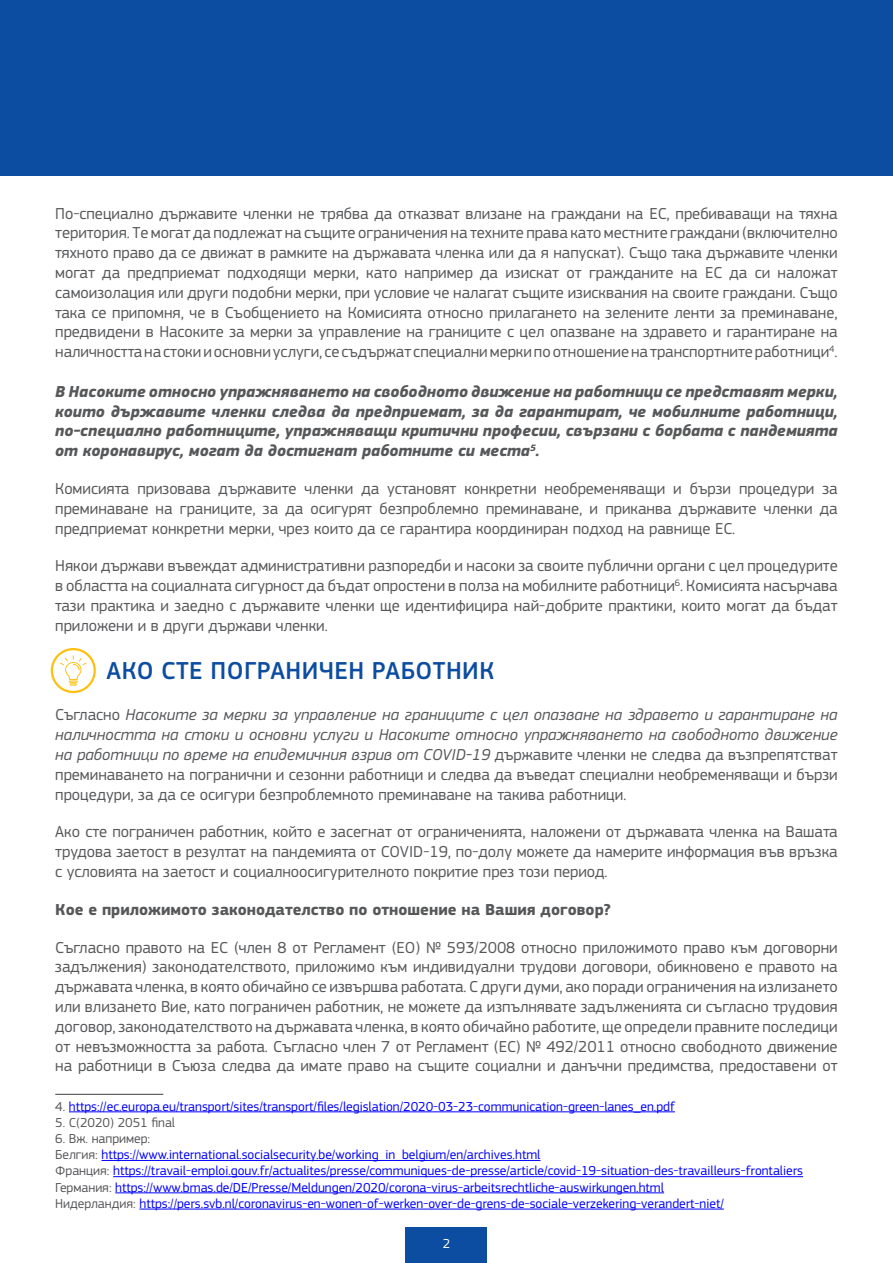
<style>
.page{position:relative;width:893px;height:1263px;background:#fff}
.page>*{position:absolute;margin:0;border:0;box-sizing:border-box;transform-origin:0 0}
.TITLE_H1{font:500 25.5px "EC Square Sans Pro";letter-spacing:.02em;color:#0d4da1}
.Normal__Web{font:16.5px/19.8px "EC Square Sans Pro";color:#57585a;text-align:justify}
.Normal__Web-2{font:italic 16.5px/19.8px "EC Square Sans Pro";color:#57585a;text-align:justify}
.Normal__Web-3{font:italic 700 16.5px/19.8px "EC Square Sans Pro";color:#57585a;text-align:justify}
.Normal__Web-4{font:700 16.5px "EC Square Sans Pro";color:#57585a}
.Footnote_text{font:13.5px "EC Square Sans Pro";color:#00f}
.Footnote_text-2{font:13.5px "EC Square Sans Pro";color:#57585a}
.t1{font:13.5px "EC Square Sans Pro";color:#fff}
.s1{font-style:normal}
.s2{color:#57585a}
</style>
<div class="page">
<div style="left:406px;top:1228px;width:81px;height:35px;background:#0d4da1"></div>
<div style="left:0;top:0;width:893px;height:176px;background:#0d4da1"></div>
<hr style="left:55px;top:1094px;width:108px;height:1px;background:#3e3e3f">
<hr style="left:69px;top:1111px;width:606px;height:1px;background:#00f">
<hr style="left:102px;top:1160px;width:438px;height:1px;background:#00f">
<hr style="left:113px;top:1176px;width:690px;height:1px;background:#00f">
<hr style="left:115px;top:1192px;width:549px;height:1px;background:#00f">
<hr style="left:139px;top:1209px;width:585px;height:1px;background:#00f">
<div style="left:51px;top:648px;width:45px;height:45px;border:2px solid #fdc011;border-radius:50%"></div>
<svg style="left:60px;top:655px;width:27px;height:31px"></svg>
<p class="Normal__Web" style="left:55px;top:203px;width:784px">По-специално държавите членки не трябва да отказват влизане на граждани на ЕС, пребиваващи на тяхна територия. Те могат да подлежат на същите ограничения на техните права като местните граждани (включително тяхното право да се движат в рамките на държавата членка или да я напускат). Също така държавите членки могат да предприемат подходящи мерки, като например да изискат от гражданите на ЕС да си наложат самоизолация или други подобни мерки, при условие че налагат същите изисквания на своите граждани. Също така се припомня, че в Съобщението на Комисията относно прилагането на зелените ленти за преминаване, предвидени в Насоките за мерки за управление на границите с цел опазване на здравето и гарантиране на наличността на стоки и основни услуги, се съдържат специални мерки по отношение на транспортните работници<sup>4</sup>.</p>
<p class="Normal__Web-3" style="left:55px;top:382px;width:784px">В Насоките относно упражняването на свободното движение на работници се представят мерки, които държавите членки следва да предприемат, за да гарантират, че мобилните работници, по-специално работниците, упражняващи критични професии, свързани с борбата с пандемията от коронавирус, могат да достигнат работните си места<sup>5</sup>.</p>
<p class="Normal__Web" style="left:55px;top:479px;width:784px">Комисията призовава държавите членки да установят конкретни необременяващи и бързи процедури за преминаване на границите, за да осигурят безпроблемно преминаване, и приканва държавите членки да предприемат конкретни мерки, чрез които да се гарантира координиран подход на равнище ЕС.</p>
<p class="Normal__Web" style="left:55px;top:556px;width:784px">Някои държави въвеждат административни разпоредби и насоки за своите публични органи с цел процедурите в областта на социалната сигурност да бъдат опростени в полза на мобилните работници<sup>6</sup>. Комисията насърчава тази практика и заедно с държавите членки ще идентифицира най-добрите практики, които могат да бъдат приложени и в други държави членки.</p>
<p class="TITLE_H1" style="left:107px;top:656px;width:389px">АКО СТЕ ПОГРАНИЧЕН РАБОТНИК</p>
<p class="Normal__Web-2" style="left:55px;top:705px;width:784px"><span class="s1">Съгласно</span> Насоките за мерки за управление на границите с цел опазване на здравето и гарантиране на наличността на стоки и основни услуги и Насоките относно упражняването на свободното движение на работници по време на епидемичния взрив от COVID-19 <span class="s1">държавите членки не следва да възпрепятстват преминаването на погранични и сезонни работници и следва да въведат специални необременяващи и бързи процедури, за да се осигури безпроблемното преминаване на такива работници.</span></p>
<p class="Normal__Web" style="left:55px;top:822px;width:784px">Ако сте пограничен работник, който е засегнат от ограниченията, наложени от държавата членка на Вашата трудова заетост в резултат на пандемията от COVID-19, по-долу можете да намерите информация във връзка с условията на заетост и социалноосигурителното покритие през този период.</p>
<p class="Normal__Web-4" style="left:55px;top:899px;width:557px">Кое е приложимото законодателство по отношение на Вашия договор?</p>
<p class="Normal__Web" style="left:55px;top:937px;width:784px">Съгласно правото на ЕС (член 8 от Регламент (ЕО) № 593/2008 относно приложимото право към договорни задължения) законодателството, приложимо към индивидуални трудови договори, обикновено е правото на държавата членка, в която обичайно се извършва работата. С други думи, ако поради ограничения на излизането или влизането Вие, като пограничен работник, не можете да изпълнявате задълженията си съгласно трудовия договор, законодателството на държавата членка, в която обичайно работите, ще определи правните последици от невъзможността за работа. Съгласно член 7 от Регламент (ЕС) № 492/2011 относно свободното движение на работници в Съюза следва да имате право на същите социални и данъчни предимства, предоставени от</p>
<p class="Footnote_text" style="left:55px;top:1098px;width:621px"><span class="s2">4.</span> https://ec.europa.eu/transport/sites/transport/files/legislation/2020-03-23-communication-green-lanes_en.pdf</p>
<p class="Footnote_text-2" style="left:55px;top:1114px;width:121px">5. C(2020) 2051 final</p>
<p class="Footnote_text-2" style="left:55px;top:1130px;width:96px">6. Вж. например:</p>
<p class="Footnote_text" style="left:55px;top:1147px;width:487px"><span class="s2">Белгия:</span> https://www.international.socialsecurity.be/working_in_belgium/en/archives.html</p>
<p class="Footnote_text" style="left:55px;top:1163px;width:749px"><span class="s2">Франция:</span> https://travail-emploi.gouv.fr/actualites/presse/communiques-de-presse/article/covid-19-situation-des-travailleurs-frontaliers</p>
<p class="Footnote_text" style="left:55px;top:1179px;width:610px"><span class="s2">Германия:</span> https://www.bmas.de/DE/Presse/Meldungen/2020/corona-virus-arbeitsrechtliche-auswirkungen.html</p>
<p class="Footnote_text" style="left:55px;top:1195px;width:670px"><span class="s2">Нидерландия:</span> https://pers.svb.nl/coronavirus-en-wonen-of-werken-over-de-grens-de-sociale-verzekering-verandert-niet/</p>
<p class="t1" style="left:443px;top:1235px;width:9px">2</p>
</div>
